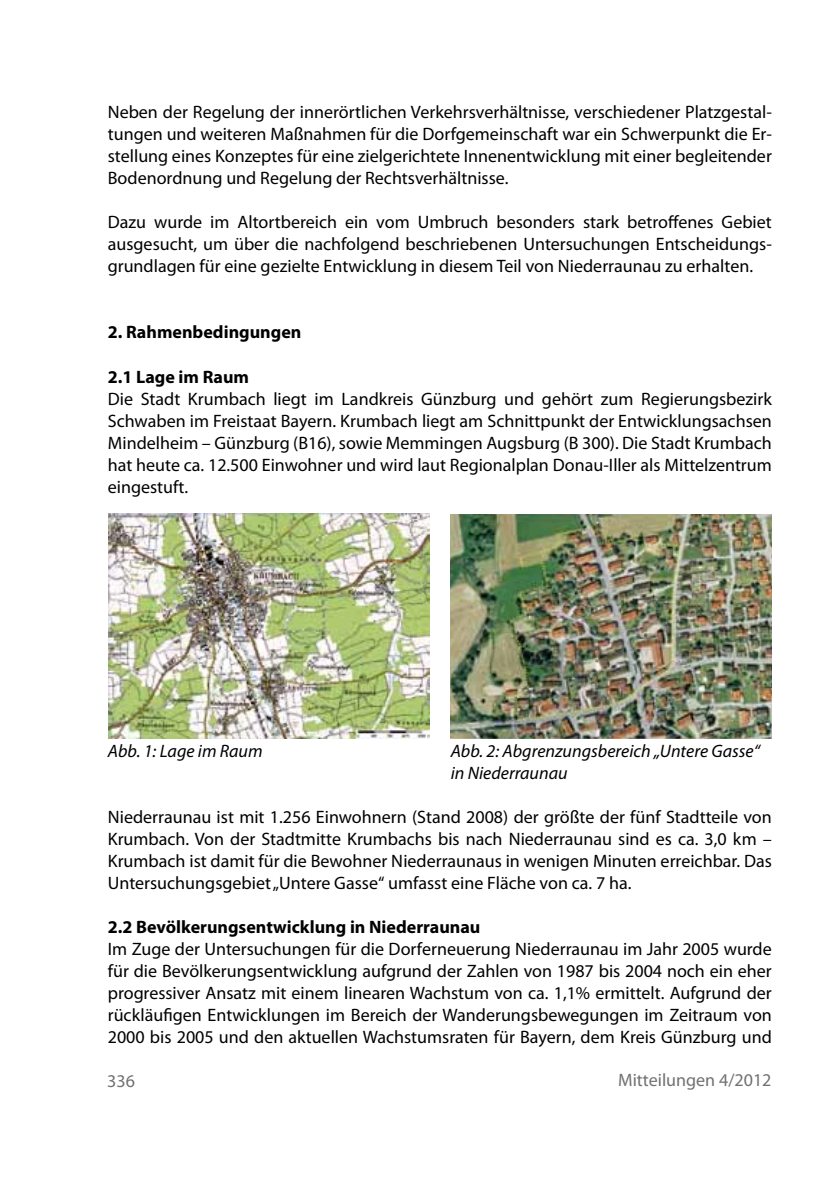
<style>
.page{position:relative;width:840px;height:1191px;background:#fff}
.page>*{position:absolute;margin:0;border:0;box-sizing:border-box;transform-origin:0 0}
.t1{font:18px/22px "Myriad Pro";color:#000;text-align:justify}
.t2{font:700 18px "Myriad Pro";color:#000}
.t3{font:italic 18px/22px "Myriad Pro";color:#000}
.t4{font:18px "Myriad Pro";color:#707172}
</style>
<div class="page">
<img style="left:108px;top:514px;width:321px;height:224px">
<img style="left:450px;top:514px;width:321px;height:224px">
<p class="t1" style="left:108px;top:101px;width:665px">Neben der Regelung der innerörtlichen Verkehrsverhältnisse, verschiedener Platzgestal&shy;tungen und weiteren Maßnahmen für die Dorfgemeinschaft war ein Schwerpunkt die Er&shy;stellung eines Konzeptes für eine zielgerichtete Innenentwicklung mit einer begleitender Bodenordnung und Regelung der Rechtsverhältnisse.</p>
<p class="t1" style="left:108px;top:211px;width:665px">Dazu wurde im Altortbereich ein vom Umbruch besonders stark betroffenes Gebiet ausgesucht, um über die nachfolgend beschriebenen Untersuchungen Entscheidungs&shy;grundlagen für eine gezielte Entwicklung in diesem Teil von Niederraunau zu erhalten.</p>
<p class="t2" style="left:108px;top:321px;width:195px">2. Rahmenbedingungen</p>
<p class="t2" style="left:108px;top:365px;width:143px">2.1 Lage im Raum</p>
<p class="t1" style="left:108px;top:387px;width:665px">Die Stadt Krumbach liegt im Landkreis Günzburg und gehört zum Regierungsbezirk Schwaben im Freistaat Bayern. Krumbach liegt am Schnittpunkt der Entwicklungsachsen Mindelheim – Günzburg (B16), sowie Memmingen Augsburg (B 300). Die Stadt Krumbach hat heute ca. 12.500 Einwohner und wird laut Regionalplan Donau-Iller als Mittelzentrum eingestuft.</p>
<p class="t3" style="left:108px;top:739px;width:156px">Abb. 1: Lage im Raum</p>
<p class="t3" style="left:450px;top:739px;width:310px">Abb. 2: Abgrenzungsbereich „Untere Gasse“ in Niederraunau</p>
<p class="t1" style="left:108px;top:805px;width:665px">Niederraunau ist mit 1.256 Einwohnern (Stand 2008) der größte der fünf Stadtteile von Krumbach. Von der Stadtmitte Krumbachs bis nach Niederraunau sind es ca. 3,0 km – Krumbach ist damit für die Bewohner Niederraunaus in wenigen Minuten erreichbar. Das Untersuchungsgebiet „Untere Gasse“ umfasst eine Fläche von ca. 7 ha.</p>
<p class="t2" style="left:108px;top:915px;width:374px">2.2 Bevölkerungsentwicklung in Niederraunau</p>
<p class="t1" style="left:108px;top:937px;width:665px">Im Zuge der Untersuchungen für die Dorferneuerung Niederraunau im Jahr 2005 wurde für die Bevölkerungsentwicklung aufgrund der Zahlen von 1987 bis 2004 noch ein eher progressiver Ansatz mit einem linearen Wachstum von ca. 1,1% ermittelt. Aufgrund der rückläufigen Entwicklungen im Bereich der Wanderungsbewegungen im Zeitraum von 2000 bis 2005 und den aktuellen Wachstumsraten für Bayern, dem Kreis Günzburg und</p>
<p class="t4" style="left:107px;top:1069px;width:29px">336</p>
<p class="t4" style="left:617px;top:1068px;width:155px">Mitteilungen 4/2012</p>
</div>
